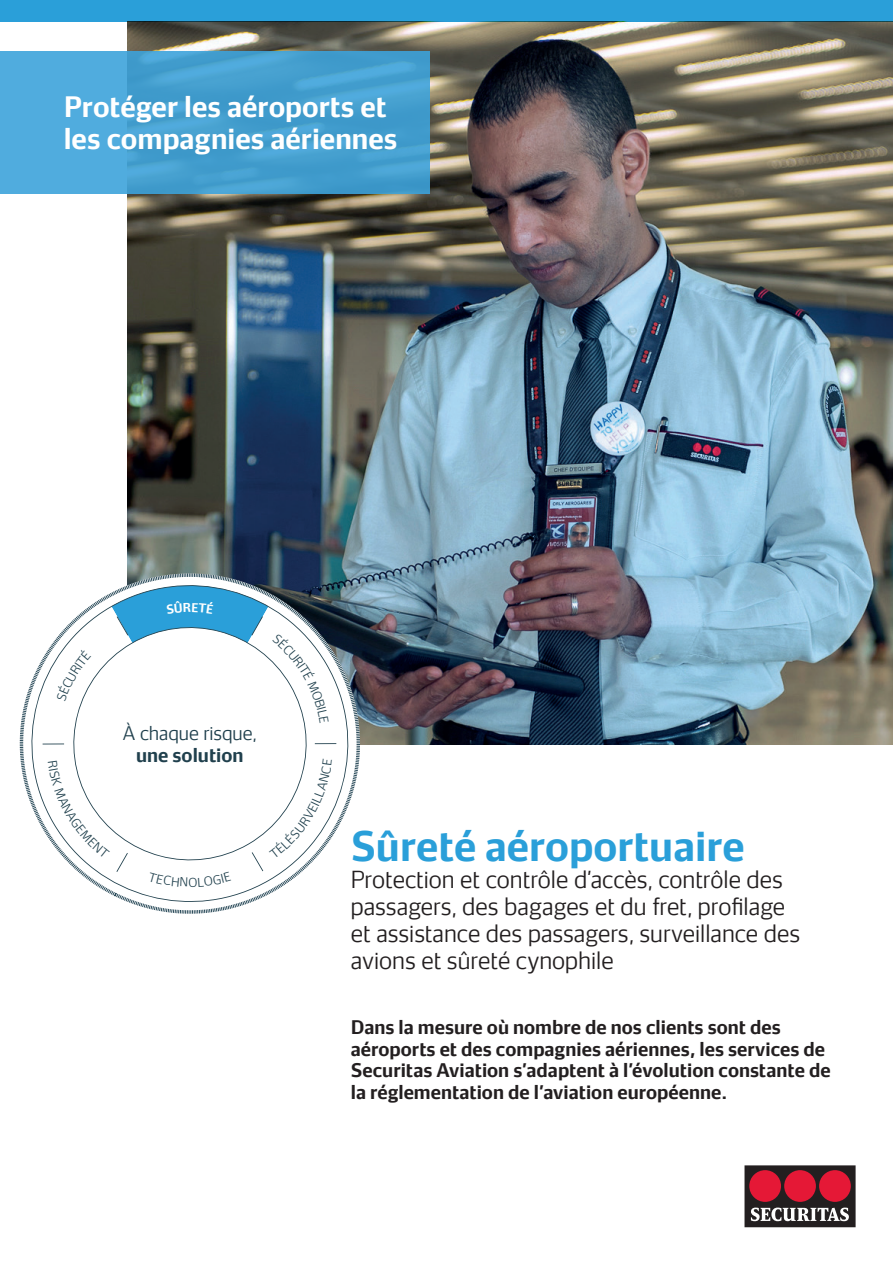
<style>
.page{position:relative;width:893px;height:1263px;background:#fff}
.page>*{position:absolute;margin:0;border:0;box-sizing:border-box;transform-origin:0 0}
.t1{font:700 39px "Securitas Sans TT";color:#2a9fd9}
.t2{font:700 27px/32.4px "Securitas Sans TT";color:#fff}
.t3{font:300 22.5px/27px "Securitas Sans TT";color:#231f20}
.t4{font:700 18px/21.6px "Securitas Sans TT";color:#231f20}
.t5{font:300 18px "Securitas Sans TT";color:#20404d}
.t6{font:700 18px "Securitas Sans TT";color:#20404d}
</style>
<div class="page">
<img style="left:128px;top:21px;width:765px;height:723px">
<div style="left:0;top:51px;width:429px;height:142px;background:linear-gradient(to right,#4fabdd,#409bca)"></div>
<div style="left:0;top:0;width:893px;height:21px;background:#2a9fd9"></div>
<svg style="left:19px;top:563px;width:352px;height:351px"></svg>
<svg style="left:744px;top:1165px;width:112px;height:62px"></svg>
<svg style="left:32px;top:578px;width:316px;height:331px"></svg>
<h2 class="t2" style="left:64px;top:87px;width:335px">Protéger les aéroports et les compagnies aériennes</h2>
<p class="t5" style="left:123px;top:718px;width:135px">À chaque risque,</p>
<p class="t6" style="left:136px;top:739px;width:109px">une solution</p>
<h1 class="t1" style="left:351px;top:812px;width:395px">Sûreté aéroportuaire</h1>
<p class="t3" style="left:351px;top:863px;width:451px">Protection et contrôle d’accès, contrôle des passagers, des bagages et du fret, profilage et assistance des passagers, surveillance des avions et sûreté cynophile</p>
<p class="t4" style="left:351px;top:1014px;width:481px">Dans la mesure où nombre de nos clients sont des aéroports et des compagnies aériennes, les services de Securitas Aviation s’adaptent à l’évolution constante de la réglementation de l’aviation européenne.</p>
</div>
